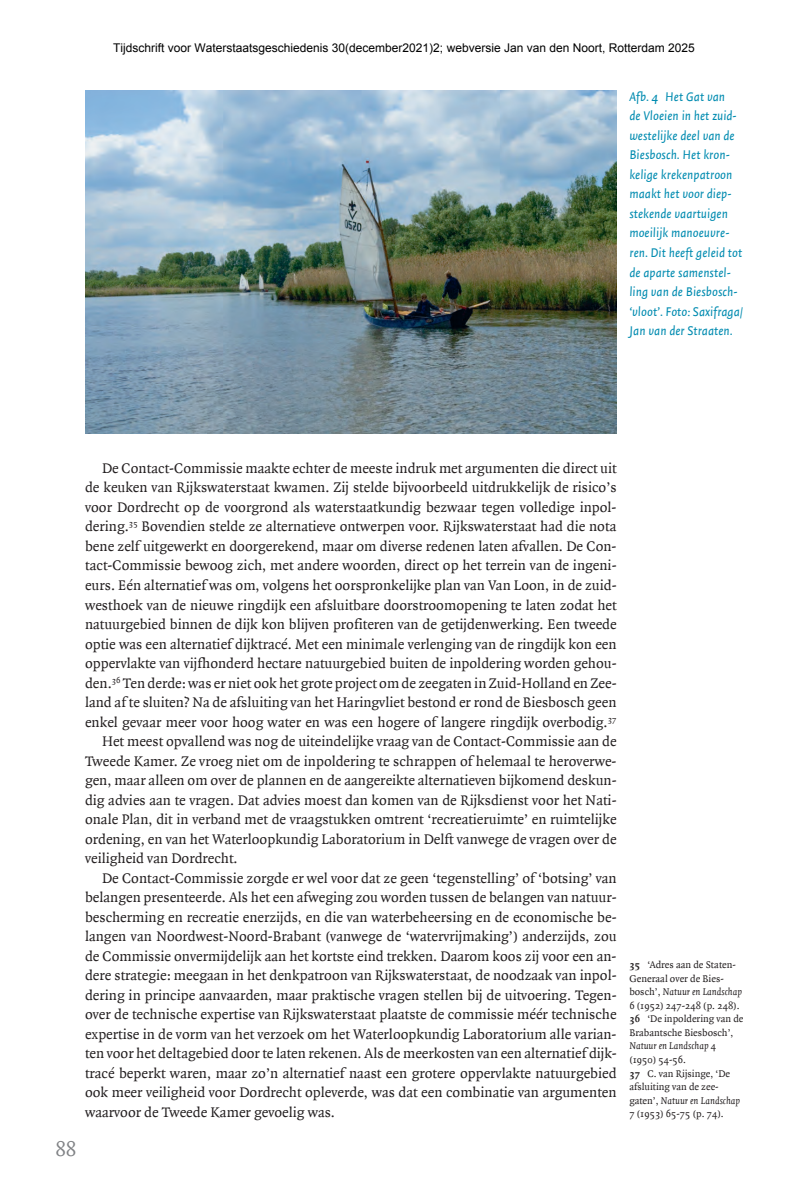
<style>
.page{position:relative;width:808px;height:1200px;background:#fff}
.page>*{position:absolute;margin:0;border:0;box-sizing:border-box;transform-origin:0 0}
.t1{font:21px "Quadraat Sc Offc";color:#808285}
.t2{font:15px "Quadraat Offc";color:#231f20}
.t3{font:italic 13.5px/19.5px "Quadraat Sans Offc";color:#008bb0}
.t4{font:12px "Arial";color:#000}
.t5{font:10.5px/13.5px "Quadraat Offc";color:#231f20}
.t6{font:10.5px "Quadraat Sc Offc";color:#231f20}
.s1{font-family:"Quadraat Sans Sc Offc";font-style:normal}
.s2{font-family:"Quadraat Sc Offc";font-weight:700}
.s3{font-style:italic}
.s4{font-family:"Quadraat Offc"}
.s5{font-family:"Quadraat Sc Offc"}
</style>
<div class="page">
<img style="left:85px;top:91px;width:532px;height:343px">
<p class="t4" style="left:113px;top:39px;width:583px">Tijdschrift voor Waterstaatsgeschiedenis 30(december2021)2; webversie Jan van den Noort, Rotterdam 2025</p>
<p class="t3" style="left:629px;top:87px;width:115px">Afb. <span class="s1">4</span> Het Gat van<br>de Vloeien in het zuid&shy;westelijke deel van de<br>Biesbosch. Het kron&shy;kelige krekenpatroon maakt het voor diep&shy;stekende vaartuigen moeilijk manoeuvre&shy;ren. Dit heeft geleid tot de aparte samenstel&shy;ling van de Biesbosch-‘vloot’. Foto: Saxifraga/<br>Jan van der Straaten.</p>
<h1 class="t1" style="left:55px;top:1137px;width:23px">88</h1>
<p class="t2" style="left:102px;top:460px;width:516px">De Contact-Commissie maakte echter de meeste indruk met argumenten die direct uit</p>
<p class="t2" style="left:85px;top:479px;width:533px">de keuken van Rijkswaterstaat kwamen. Zij stelde bijvoorbeeld uitdrukkelijk de risico’s</p>
<p class="t2" style="left:85px;top:499px;width:533px">voor Dordrecht op de voorgrond als waterstaatkundig bezwaar tegen volledige inpol-</p>
<p class="t2" style="left:85px;top:518px;width:533px">dering.<sup>35</sup> Bovendien stelde ze alternatieve ontwerpen voor. Rijkswaterstaat had die nota</p>
<p class="t2" style="left:85px;top:538px;width:533px">bene zelf uitgewerkt en doorgerekend, maar om diverse redenen laten afvallen. De Con-</p>
<p class="t2" style="left:85px;top:557px;width:533px">tact-Commissie bewoog zich, met andere woorden, direct op het terrein van de ingeni-</p>
<p class="t2" style="left:85px;top:577px;width:533px">eurs. Eén alternatief was om, volgens het oorspronkelijke plan van Van Loon, in de zuid-</p>
<p class="t2" style="left:85px;top:596px;width:533px">westhoek van de nieuwe ringdijk een afsluitbare doorstroomopening te laten zodat het</p>
<p class="t2" style="left:85px;top:616px;width:533px">natuurgebied binnen de dijk kon blijven profiteren van de getijdenwerking. Een tweede</p>
<p class="t2" style="left:85px;top:635px;width:533px">optie was een alternatief dijktracé. Met een minimale verlenging van de ringdijk kon een</p>
<p class="t2" style="left:85px;top:655px;width:533px">oppervlakte van vijfhonderd hectare natuurgebied buiten de inpoldering worden gehou-</p>
<p class="t2" style="left:85px;top:674px;width:533px">den.<sup>36</sup> Ten derde: was er niet ook het grote project om de zeegaten in Zuid-Holland en Zee-</p>
<p class="t2" style="left:85px;top:694px;width:533px">land af te sluiten? Na de afsluiting van het Haringvliet bestond er rond de Biesbosch geen</p>
<p class="t2" style="left:85px;top:713px;width:533px">enkel gevaar meer voor hoog water en was een hogere of langere ringdijk overbodig.<sup>37</sup></p>
<p class="t2" style="left:102px;top:733px;width:516px">Het meest opvallend was nog de uiteindelijke vraag van de Contact-Commissie aan de</p>
<p class="t2" style="left:85px;top:752px;width:533px">Tweede Kamer. Ze vroeg niet om de inpoldering te schrappen of helemaal te heroverwe-</p>
<p class="t2" style="left:85px;top:772px;width:533px">gen, maar alleen om over de plannen en de aangereikte alternatieven bijkomend deskun-</p>
<p class="t2" style="left:85px;top:791px;width:533px">dig advies aan te vragen. Dat advies moest dan komen van de Rijksdienst voor het Nati-</p>
<p class="t2" style="left:85px;top:811px;width:533px">onale Plan, dit in verband met de vraagstukken omtrent ‘recreatieruimte’ en ruimtelijke</p>
<p class="t2" style="left:85px;top:830px;width:533px">ordening, en van het Waterloopkundig Laboratorium in Delft vanwege de vragen over de</p>
<p class="t2" style="left:85px;top:850px;width:154px">veiligheid van Dordrecht.</p>
<p class="t2" style="left:102px;top:869px;width:516px">De Contact-Commissie zorgde er wel voor dat ze geen ‘tegenstelling’ of ‘botsing’ van</p>
<p class="t2" style="left:85px;top:889px;width:533px">belangen presenteerde. Als het een afweging zou worden tussen de belangen van natuur-</p>
<p class="t2" style="left:85px;top:908px;width:533px">bescherming en recreatie enerzijds, en die van waterbeheersing en de economische be-</p>
<p class="t2" style="left:85px;top:928px;width:533px">langen van Noordwest-Noord-Brabant (vanwege de ‘watervrijmaking’) anderzijds, zou</p>
<p class="t2" style="left:85px;top:947px;width:533px">de Commissie onvermijdelijk aan het kortste eind trekken. Daarom koos zij voor een an-</p>
<p class="t2" style="left:85px;top:967px;width:533px">dere strategie: meegaan in het denkpatroon van Rijkswaterstaat, de noodzaak van inpol-</p>
<p class="t2" style="left:85px;top:986px;width:533px">dering in principe aanvaarden, maar praktische vragen stellen bij de uitvoering. Tegen-</p>
<p class="t2" style="left:85px;top:1006px;width:533px">over de technische expertise van Rijkswaterstaat plaatste de commissie méér technische</p>
<p class="t2" style="left:85px;top:1025px;width:533px">expertise in de vorm van het verzoek om het Waterloopkundig Laboratorium alle varian-</p>
<p class="t2" style="left:85px;top:1045px;width:533px">ten voor het deltagebied door te laten rekenen. Als de meerkosten van een alternatief dijk-</p>
<p class="t2" style="left:85px;top:1064px;width:533px">tracé beperkt waren, maar zo’n alternatief naast een grotere oppervlakte natuurgebied</p>
<p class="t2" style="left:85px;top:1084px;width:533px">ook meer veiligheid voor Dordrecht opleverde, was dat een combinatie van argumenten</p>
<p class="t2" style="left:85px;top:1103px;width:252px">waarvoor de Tweede Kamer gevoelig was.</p>
<p class="t5" style="left:629px;top:958px;width:114px"><span class="s2">35</span> ‘Adres aan de Staten-<br>Generaal over de Bies&shy;bosch’, <span class="s3">Natuur en Landschap</span></p>
<p class="t6" style="left:629px;top:999px;width:112px">6 <span class="s4">(</span>1952<span class="s4">)</span> 247<span class="s4">-</span>248 <span class="s4">(p.</span> 248<span class="s4">).</span></p>
<p class="t5" style="left:629px;top:1012px;width:116px"><span class="s2">36</span> ‘De inpoldering van de<br>Brabantsche Biesbosch’,<br><span class="s3">Natuur en Landschap</span> <span class="s5">4</span></p>
<p class="t6" style="left:629px;top:1053px;width:58px"><span class="s4">(</span>1950<span class="s4">)</span> 54<span class="s4">-</span>56<span class="s4">.</span></p>
<p class="t5" style="left:629px;top:1066px;width:112px"><span class="s2">37</span> C. van Rijsinge, ‘De afsluiting van de zee&shy;gaten’, <span class="s3">Natuur en Landschap</span></p>
<p class="t6" style="left:629px;top:1107px;width:96px">7 <span class="s4">(</span>1953<span class="s4">)</span> 65<span class="s4">-</span>75 <span class="s4">(p.</span> 74<span class="s4">).</span></p>
</div>
